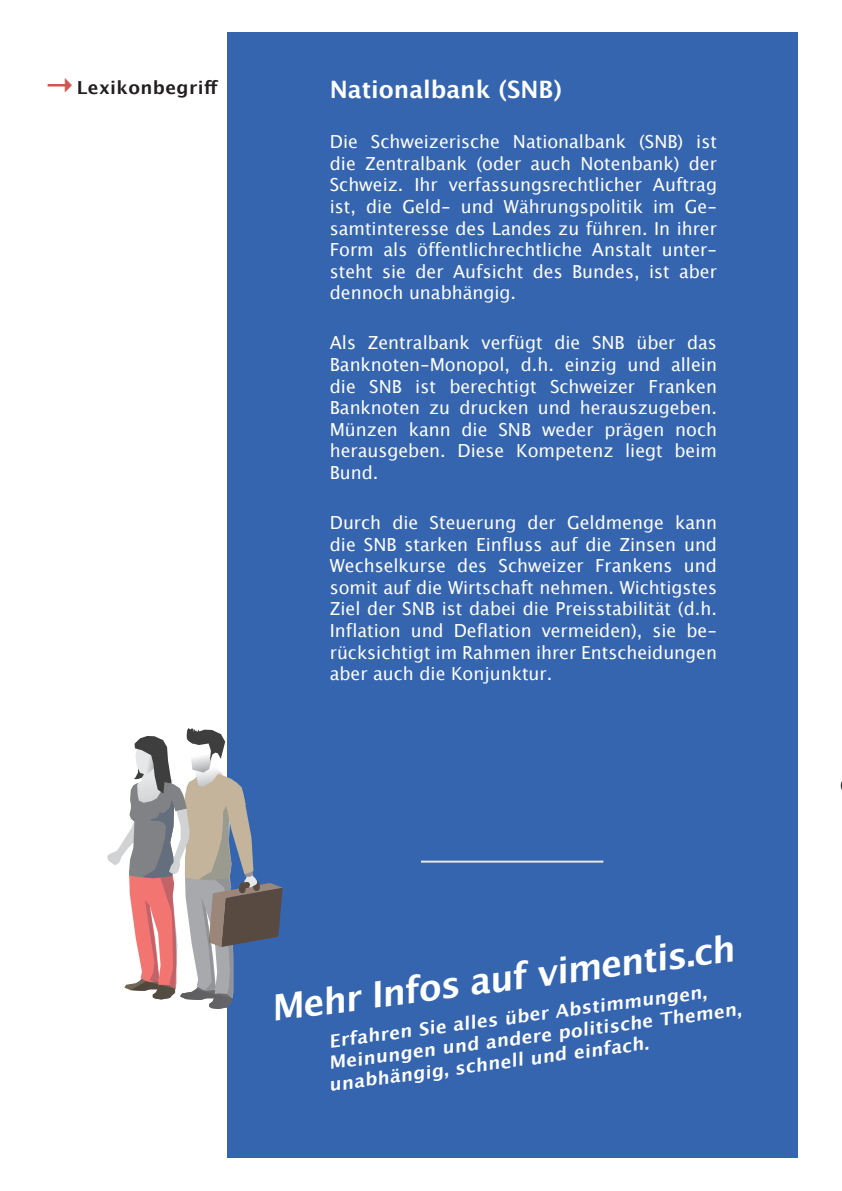
<style>
.page{position:relative;width:842px;height:1191px;background:#fff}
.page>*{position:absolute;margin:0;border:0;box-sizing:border-box;transform-origin:0 0}
.t1{font:700 36px "Lucida Grande";color:#fff}
.t2{font:700 32px "Lucida Grande";color:#d35552;scale:.96 1}
.Text_Sonderseiten{font:700 24px "Lucida Grande";color:#fff}
.Text_Sonderseiten-2{font:18px/21.6px "Lucida Grande";color:#fff;text-align:justify}
.t3{font:700 18px "Lucida Grande";color:#fff}
.t4{font:700 18px "Lucida Grande";letter-spacing:.02em;color:#231f20}
</style>
<div class="page">
<div style="left:227px;top:33px;width:571px;height:1125px;background:#3665b0"></div>
<hr style="left:421px;top:860px;width:182px;height:2px;background:#e6e7e9">
<svg style="left:107px;top:728px;width:176px;height:281px"></svg>
<h2 class="t2" style="left:44px;top:60px;width:34px">→</h2>
<p class="t4" style="left:77px;top:73px;width:143px">Lexikonbegriff</p>
<p class="Text_Sonderseiten" style="left:330px;top:70px;width:234px">Nationalbank (SNB)</p>
<p class="Text_Sonderseiten-2" style="left:330px;top:132px;width:389px">Die Schweizerische Nationalbank (SNB) ist die Zentralbank (oder auch Notenbank) der Schweiz. Ihr verfassungsrechtlicher Auftrag ist, die Geld- und Währungspolitik im Ge&shy;samtinteresse des Landes zu führen. In ihrer Form als öffentlichrechtliche Anstalt unter&shy;steht sie der Aufsicht des Bundes, ist aber dennoch unabhängig.</p>
<p class="Text_Sonderseiten-2" style="left:330px;top:333px;width:389px">Als Zentralbank verfügt die SNB über das Banknoten-Monopol, d.h. einzig und allein die SNB ist berechtigt Schweizer Franken Banknoten zu drucken und herauszugeben.<br>Münzen kann die SNB weder prägen noch herausgeben. Diese Kompetenz liegt beim Bund.</p>
<p class="Text_Sonderseiten-2" style="left:330px;top:512px;width:389px">Durch die Steuerung der Geldmenge kann die SNB starken Einfluss auf die Zinsen und Wechselkurse des Schweizer Frankens und somit auf die Wirtschaft nehmen. Wichtigstes Ziel der SNB ist dabei die Preisstabilität (d.h.<br>Inflation und Deflation vermeiden), sie be&shy;rücksichtigt im Rahmen ihrer Entscheidungen aber auch die Konjunktur.</p>
<h1 class="t1" style="left:267px;top:977px;width:468px;rotate:-7deg">Mehr Infos auf vimentis.ch</h1>
<p class="t3" style="left:327px;top:1025px;width:382px;rotate:-7deg">Erfahren Sie alles über Abstimmungen,</p>
<p class="t3" style="left:327px;top:1046px;width:417px;rotate:-7deg">Meinungen und andere politische Themen,</p>
<p class="t3" style="left:327px;top:1068px;width:324px;rotate:-7deg">unabhängig, schnell und einfach.</p>
</div>
